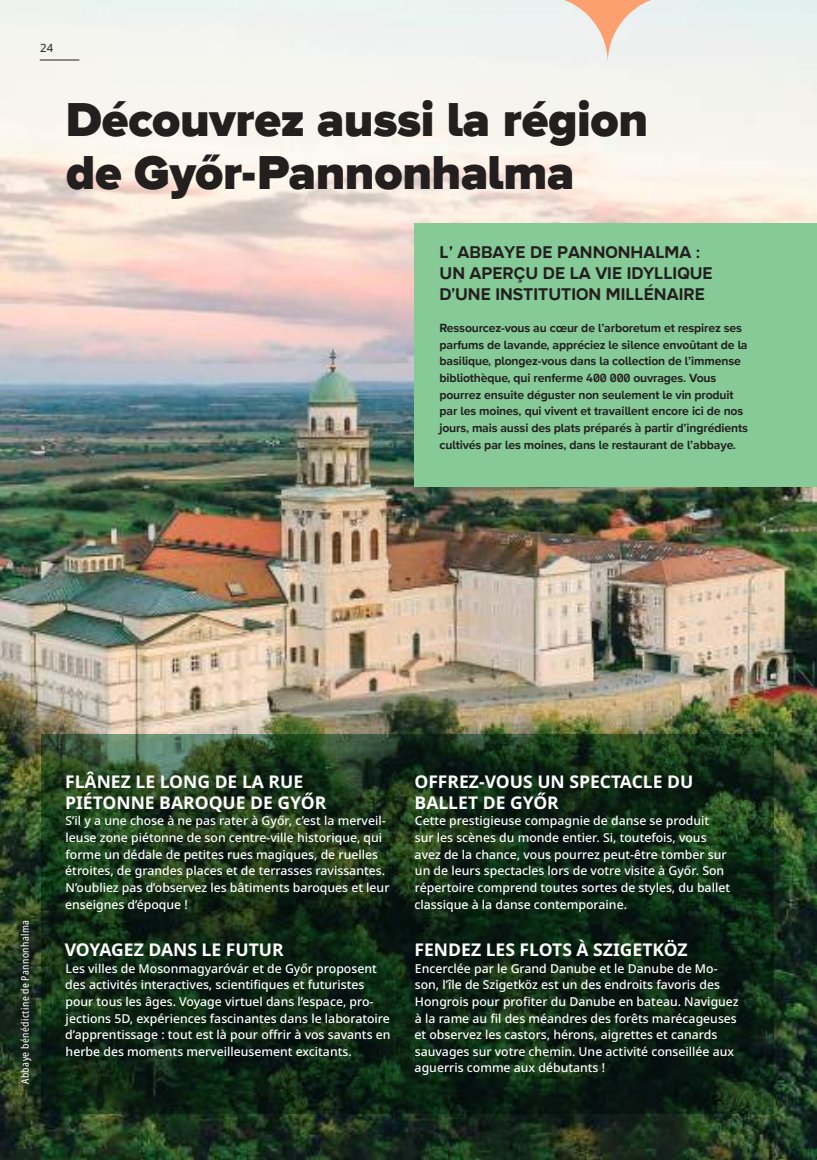
<style>
.page{position:relative;width:817px;height:1160px;background:#fff}
.page>*{position:absolute;margin:0;border:0;box-sizing:border-box;transform-origin:0 0}
.t1{font:900 49px/52.5px "Wonder Unit Sans";letter-spacing:-.005em;color:#241f1f}
.t2{font:700 17.5px/21px "Noto Sans";color:#fff}
.t3{font:700 17.5px/21px "Wonder Unit Sans";color:#241f1f}
.t4{font:500 12.25px/16.6px "Noto Sans";color:#fff}
.t5{font:700 12.25px/16.6px "Wonder Unit Sans";letter-spacing:-.01em;color:#241f1f}
.t6{font:11.38px "Noto Sans";color:#241f1f}
.t7{font:condensed 10.5px "Noto Sans";letter-spacing:.045em;color:#fff}
</style>
<div class="page">
<img style="left:0;top:0;width:816px;height:1159px">
<svg style="left:471px;top:0;width:272px;height:63px"></svg>
<div style="left:414px;top:223px;width:402px;height:263px;background:#85ca97"></div>
<svg style="left:41px;top:734px;width:732px;height:379px;background:#122a16"></svg>
<div style="left:15px;top:915px;width:21px;height:174px;background:#241f1f;opacity:.75"></div>
<hr style="left:40px;top:60px;width:39px;height:1px;background:#241f1f">
<p class="t6" style="left:40px;top:40px;width:15px">24</p>
<h1 class="t1" style="left:66px;top:97px;width:583px">Découvrez aussi la région de Győr-Pannonhalma</h1>
<h2 class="t3" style="left:439px;top:242px;width:274px">L’ ABBAYE DE PANNONHALMA :<br>UN APERÇU DE LA VIE IDYLLIQUE<br>D’UNE INSTITUTION MILLÉNAIRE</h2>
<p class="t5" style="left:439px;top:320px;width:309px">Ressourcez-vous au cœur de l’arboretum et respirez ses parfums de lavande, appréciez le silence envoûtant de la basilique, plongez-vous dans la collection de l’immense bibliothèque, qui renferme 400 000 ouvrages. Vous pourrez ensuite déguster non seulement le vin produit par les moines, qui vivent et travaillent encore ici de nos jours, mais aussi des plats préparés à partir d’ingrédients cultivés par les moines, dans le restaurant de l’abbaye.</p>
<p class="t7" style="left:18px;top:1084px;width:166px;rotate:-90deg">Abbaye bénédictine de Pannonhalma</p>
<h2 class="t2" style="left:65px;top:771px;width:262px">FLÂNEZ LE LONG DE LA RUE<br>PIÉTONNE BAROQUE DE GYŐR</h2>
<p class="t4" style="left:65px;top:812px;width:326px">S’il y a une chose à ne pas rater à Győr, c’est la merveil&shy;leuse zone piétonne de son centre-ville historique, qui forme un dédale de petites rues magiques, de ruelles étroites, de grandes places et de terrasses ravissantes.<br>N’oubliez pas d’observez les bâtiments baroques et leur enseignes d’époque !</p>
<h2 class="t2" style="left:65px;top:939px;width:220px">VOYAGEZ DANS LE FUTUR</h2>
<p class="t4" style="left:65px;top:959px;width:326px">Les villes de Mosonmagyaróvár et de Győr proposent des activités interactives, scientifiques et futuristes pour tous les âges. Voyage virtuel dans l’espace, pro&shy;jections 5D, expériences fascinantes dans le laboratoire d’apprentissage : tout est là pour offrir à vos savants en herbe des moments merveilleusement excitants.</p>
<h2 class="t2" style="left:414px;top:771px;width:280px">OFFREZ-VOUS UN SPECTACLE DU<br>BALLET DE GYŐR</h2>
<p class="t4" style="left:414px;top:812px;width:317px">Cette prestigieuse compagnie de danse se produit sur les scènes du monde entier. Si, toutefois, vous avez de la chance, vous pourrez peut-être tomber sur un de leurs spectacles lors de votre visite à Győr. Son répertoire comprend toutes sortes de styles, du ballet classique à la danse contemporaine.</p>
<h2 class="t2" style="left:414px;top:939px;width:274px">FENDEZ LES FLOTS À SZIGETKÖZ</h2>
<p class="t4" style="left:414px;top:959px;width:325px">Encerclée par le Grand Danube et le Danube de Mo&shy;son, l’île de Szigetköz est un des endroits favoris des Hongrois pour profiter du Danube en bateau. Naviguez à la rame au fil des méandres des forêts marécageuses et observez les castors, hérons, aigrettes et canards sauvages sur votre chemin. Une activité conseillée aux aguerris comme aux débutants !</p>
</div>
